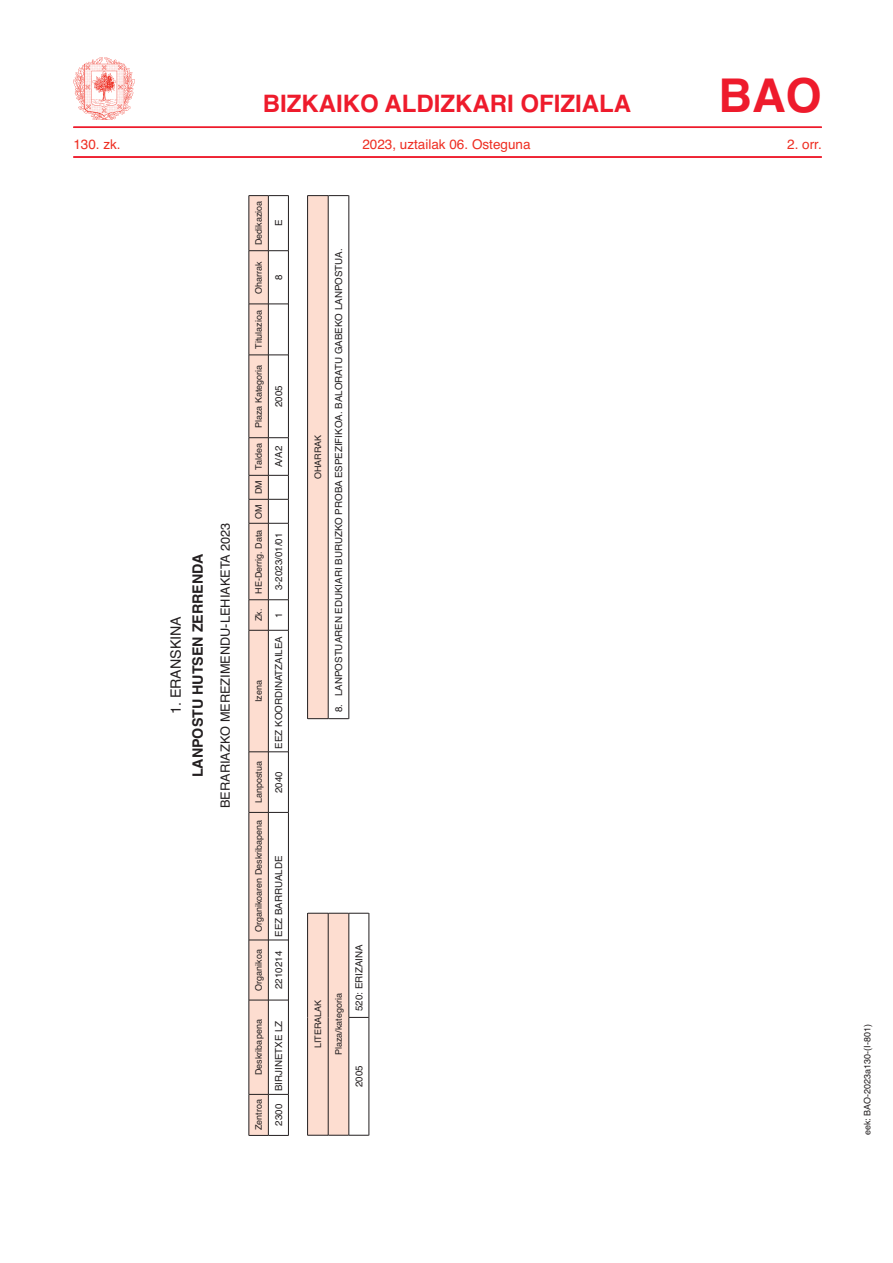
<style>
.page{position:relative;width:893px;height:1263px;background:#fff}
.page>*{position:absolute;margin:0;border:0;box-sizing:border-box;transform-origin:0 0}
.t1{font:700 46.5px "Helvetica";color:#ee1b2c}
.t2{font:700 24px "Helvetica";color:#ee1b2c}
.t3{font:700 14.25px "Helvetica";color:#231f20}
.t4{font:14.25px "Helvetica";color:#231f20}
.t5{font:13.5px "Helvetica";color:#ee2e22}
.t6{font:12.75px "Helvetica";color:#231f20}
.t7{font:9.75px "Helvetica";color:#231f20}
.t8{font:9px "Helvetica";color:#231f20}
</style>
<div class="page">
<hr style="left:73px;top:126px;width:749px;height:2px;background:#ee1b2c">
<hr style="left:73px;top:156px;width:749px;height:2px;background:#ee1b2c">
<img style="left:74px;top:58px;width:61px;height:61px">
<svg style="left:249px;top:195px;width:40px;height:941px"></svg>
<hr style="left:288px;top:438px;width:1px;height:37px;background:#231f20">
<hr style="left:288px;top:355px;width:1px;height:83px;background:#231f20">
<hr style="left:288px;top:304px;width:1px;height:51px;background:#231f20">
<hr style="left:288px;top:251px;width:1px;height:53px;background:#231f20">
<hr style="left:288px;top:195px;width:1px;height:56px;background:#231f20">
<hr style="left:307px;top:1017px;width:1px;height:118px;background:#231f20">
<hr style="left:307px;top:913px;width:1px;height:104px;background:#231f20">
<hr style="left:369px;top:1017px;width:1px;height:118px;background:#231f20">
<hr style="left:369px;top:913px;width:1px;height:104px;background:#231f20">
<hr style="left:307px;top:195px;width:1px;height:524px;background:#231f20">
<svg style="left:308px;top:195px;width:61px;height:941px"></svg>
<hr style="left:349px;top:195px;width:1px;height:524px;background:#231f20">
<h2 class="t2" style="left:263px;top:84px;width:370px">BIZKAIKO ALDIZKARI OFIZIALA</h2>
<h1 class="t1" style="left:718px;top:58px;width:105px">BAO</h1>
<h3 class="t5" style="left:73px;top:134px;width:49px">130. zk.</h3>
<h3 class="t5" style="left:362px;top:134px;width:170px">2023, uztailak 06. Osteguna</h3>
<h3 class="t5" style="left:787px;top:134px;width:36px">2. orr.</h3>
<h3 class="t4" style="left:165px;top:714px;width:100px;rotate:-90deg">1. ERANSKINA</h3>
<h3 class="t3" style="left:186px;top:777px;width:226px;rotate:-90deg">LANPOSTU HUTSEN ZERRENDA</h3>
<h3 class="t6" style="left:216px;top:808px;width:287px;rotate:-90deg">BERARIAZKO MEREZIMENDU-LEHIAKETA 2023</h3>
<p class="t8" style="left:252px;top:245px;width:46px;rotate:-90deg">Dedikazioa</p>
<p class="t8" style="left:252px;top:294px;width:34px;rotate:-90deg">Oharrak</p>
<p class="t8" style="left:252px;top:348px;width:40px;rotate:-90deg">Titulazioa</p>
<p class="t8" style="left:252px;top:428px;width:65px;rotate:-90deg">Plaza Kategoria</p>
<p class="t8" style="left:252px;top:621px;width:179px;rotate:-90deg">Zk. HE-Derrig. Data OM DM Taldea</p>
<p class="t8" style="left:252px;top:702px;width:24px;rotate:-90deg">Izena</p>
<p class="t8" style="left:252px;top:803px;width:44px;rotate:-90deg">Lanpostua</p>
<p class="t8" style="left:252px;top:932px;width:114px;rotate:-90deg">Organikoaren Deskribapena</p>
<p class="t8" style="left:252px;top:991px;width:43px;rotate:-90deg">Organikoa</p>
<p class="t7" style="left:271px;top:226px;width:8px;rotate:-90deg">E</p>
<p class="t7" style="left:271px;top:280px;width:7px;rotate:-90deg">8</p>
<p class="t7" style="left:271px;top:407px;width:23px;rotate:-90deg">2005</p>
<p class="t7" style="left:271px;top:467px;width:23px;rotate:-90deg">A/A2</p>
<p class="t7" style="left:271px;top:590px;width:59px;rotate:-90deg">3-2023/01/01</p>
<p class="t7" style="left:271px;top:618px;width:7px;rotate:-90deg">1</p>
<p class="t7" style="left:271px;top:749px;width:114px;rotate:-90deg">EEZ KOORDINATZAILEA</p>
<p class="t7" style="left:271px;top:793px;width:23px;rotate:-90deg">2040</p>
<p class="t7" style="left:271px;top:937px;width:83px;rotate:-90deg">EEZ BARRUALDE</p>
<p class="t7" style="left:271px;top:989px;width:39px;rotate:-90deg">2210214</p>
<p class="t8" style="left:252px;top:1075px;width:57px;rotate:-90deg">Deskribapena</p>
<p class="t8" style="left:252px;top:1130px;width:33px;rotate:-90deg">Zentroa</p>
<p class="t7" style="left:271px;top:1091px;width:72px;rotate:-90deg">BIRJINETXE LZ</p>
<p class="t7" style="left:271px;top:1126px;width:23px;rotate:-90deg">2300</p>
<p class="t8" style="left:311px;top:479px;width:46px;rotate:-90deg">OHARRAK</p>
<p class="t7" style="left:331px;top:712px;width:465px;rotate:-90deg">8. LANPOSTUAREN EDUKIARI BURUZKO PROBA ESPEZIFIKOA. BALORATU GABEKO LANPOSTUA.</p>
<p class="t8" style="left:311px;top:1048px;width:50px;rotate:-90deg">LITERALAK</p>
<p class="t8" style="left:332px;top:1055px;width:64px;rotate:-90deg">Plaza/kategoria</p>
<p class="t7" style="left:352px;top:1011px;width:68px;rotate:-90deg">520: ERIZAINA</p>
<p class="t7" style="left:352px;top:1087px;width:23px;rotate:-90deg">2005</p>
<p class="t8" style="left:860px;top:1135px;width:113px;rotate:-90deg">eek: BAO-2023a130-(I-801)</p>
</div>
